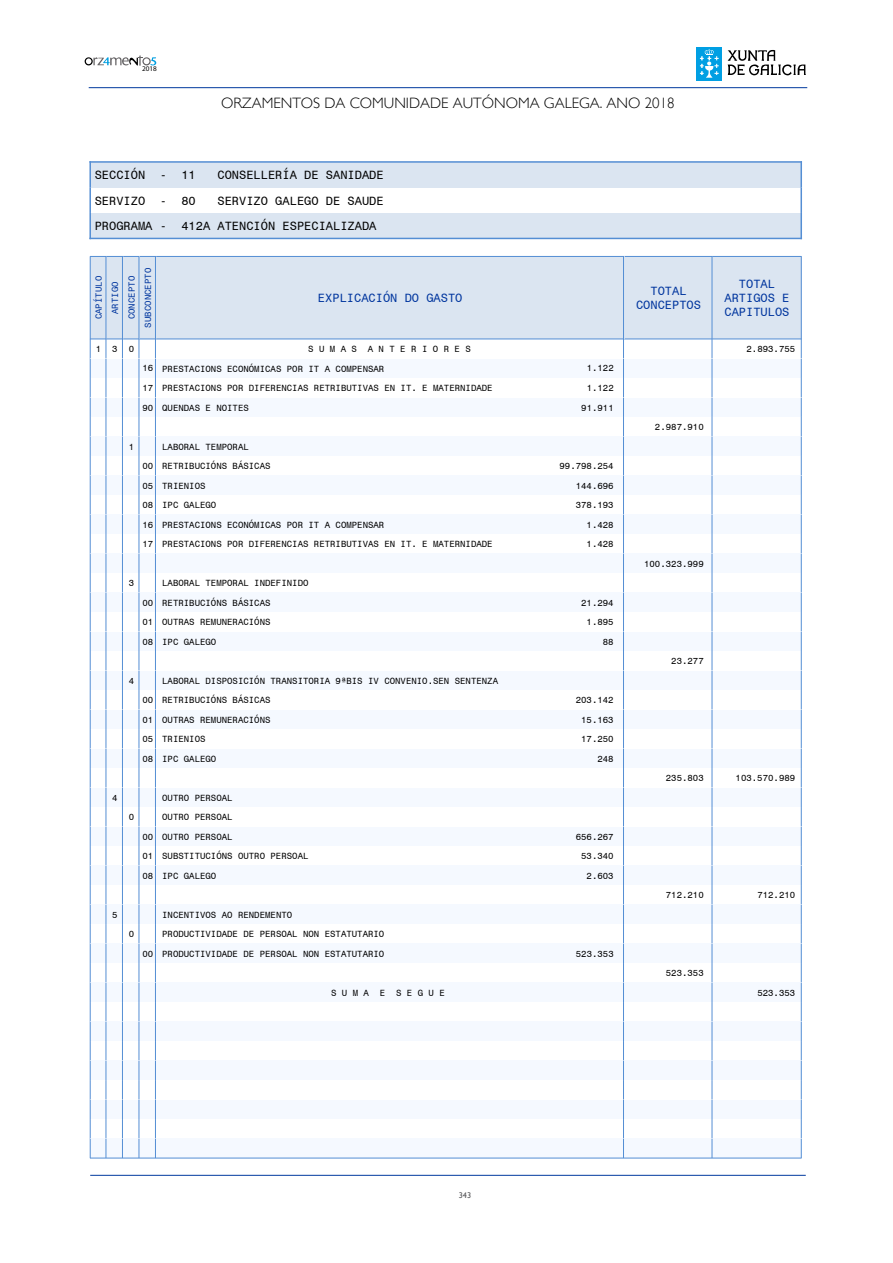
<style>
.page{position:relative;width:893px;height:1263px;background:#fff}
.page>*{position:absolute;margin:0;border:0;box-sizing:border-box;transform-origin:0 0}
.t1{font:300 15px "Gill Sans";color:#000}
.t2{font:12px/25.5px "Monospace 821 BT";color:#000}
.t3{font:12px/14.4px "Monospace 821 BT";color:#00359e;text-align:center}
.t4{font:9px/19.5px "Monospace 821 BT";color:#000}
.t5{font:9px/16.5px "Monospace 821 BT";color:#00359e;text-align:center}
.t6{font:8.25px "Gill Sans";color:#58585a}
.t7{font:7.2px "Myriad Pro";color:#000}
</style>
<div class="page">
<div style="left:697px;top:47px;width:25px;height:34px;background:#009fe3"></div>
<svg style="left:700px;top:49px;width:19px;height:29px"></svg>
<svg style="left:728px;top:50px;width:78px;height:26px"></svg>
<svg style="left:85px;top:56px;width:71px;height:10px"></svg>
<div style="left:90px;top:748px;width:711px;height:20px;background:#f5f9ff"></div>
<div style="left:90px;top:358px;width:711px;height:20px;background:#f5f9ff"></div>
<div style="left:90px;top:631px;width:711px;height:20px;background:#f5f9ff"></div>
<div style="left:90px;top:670px;width:711px;height:20px;background:#f5f9ff"></div>
<div style="left:90px;top:475px;width:711px;height:20px;background:#f5f9ff"></div>
<div style="left:90px;top:709px;width:711px;height:20px;background:#f5f9ff"></div>
<div style="left:90px;top:904px;width:711px;height:20px;background:#f5f9ff"></div>
<div style="left:90px;top:397px;width:711px;height:20px;background:#f5f9ff"></div>
<div style="left:90px;top:1099px;width:711px;height:20px;background:#f5f9ff"></div>
<div style="left:90px;top:514px;width:711px;height:20px;background:#f5f9ff"></div>
<div style="left:90px;top:1060px;width:711px;height:20px;background:#f5f9ff"></div>
<div style="left:90px;top:787px;width:711px;height:20px;background:#f5f9ff"></div>
<div style="left:90px;top:826px;width:711px;height:20px;background:#f5f9ff"></div>
<div style="left:90px;top:592px;width:711px;height:20px;background:#f5f9ff"></div>
<div style="left:90px;top:553px;width:711px;height:20px;background:#f5f9ff"></div>
<div style="left:90px;top:436px;width:711px;height:20px;background:#f5f9ff"></div>
<div style="left:90px;top:865px;width:711px;height:20px;background:#f5f9ff"></div>
<div style="left:90px;top:1138px;width:711px;height:20px;background:#f5f9ff"></div>
<hr style="left:90px;top:1158px;width:711px;height:1px;background:#548ed4">
<div style="left:90px;top:1021px;width:711px;height:20px;background:#f5f9ff"></div>
<div style="left:90px;top:982px;width:711px;height:20px;background:#f5f9ff"></div>
<div style="left:90px;top:943px;width:711px;height:20px;background:#f5f9ff"></div>
<svg style="left:623px;top:340px;width:1px;height:818px"></svg>
<svg style="left:712px;top:340px;width:1px;height:818px"></svg>
<svg style="left:801px;top:339px;width:1px;height:819px"></svg>
<hr style="left:89px;top:87px;width:718px;height:1px;background:#003a9e">
<div style="left:107px;top:256px;width:16px;height:83px;background:#dbe5f1"></div>
<div style="left:123px;top:256px;width:17px;height:83px;background:#dbe5f1"></div>
<div style="left:140px;top:256px;width:16px;height:83px;background:#dbe5f1"></div>
<div style="left:90px;top:256px;width:17px;height:83px;background:#dbe5f1"></div>
<svg style="left:91px;top:256px;width:64px;height:1px"></svg>
<hr style="left:90px;top:256px;width:1px;height:83px;background:#548ed4">
<svg style="left:90px;top:339px;width:66px;height:819px"></svg>
<div style="left:624px;top:256px;width:89px;height:83px;background:#dbe5f1"></div>
<hr style="left:624px;top:256px;width:89px;height:1px;background:#548ed4">
<hr style="left:624px;top:339px;width:89px;height:1px;background:#548ed4">
<div style="left:713px;top:256px;width:88px;height:83px;background:#dbe5f1"></div>
<hr style="left:713px;top:256px;width:88px;height:1px;background:#548ed4">
<hr style="left:713px;top:339px;width:88px;height:1px;background:#548ed4">
<hr style="left:801px;top:256px;width:1px;height:83px;background:#548ed4">
<div style="left:156px;top:256px;width:468px;height:83px;background:#dbe5f1"></div>
<hr style="left:156px;top:256px;width:468px;height:1px;background:#548ed4">
<hr style="left:156px;top:339px;width:468px;height:1px;background:#548ed4">
<hr style="left:155px;top:256px;width:1px;height:83px;background:#548ed4">
<hr style="left:139px;top:256px;width:1px;height:83px;background:#548ed4">
<hr style="left:122px;top:256px;width:1px;height:83px;background:#548ed4">
<hr style="left:106px;top:256px;width:1px;height:83px;background:#548ed4">
<hr style="left:623px;top:256px;width:1px;height:83px;background:#548ed4">
<hr style="left:712px;top:256px;width:1px;height:83px;background:#548ed4">
<div style="left:90px;top:162px;width:711px;height:25px;background:#dbe5f1"></div>
<hr style="left:89px;top:161px;width:713px;height:2px;background:#548ed4">
<hr style="left:89px;top:161px;width:2px;height:26px;background:#548ed4">
<hr style="left:800px;top:161px;width:2px;height:26px;background:#548ed4">
<hr style="left:89px;top:187px;width:2px;height:26px;background:#548ed4">
<hr style="left:800px;top:187px;width:2px;height:26px;background:#548ed4">
<div style="left:90px;top:213px;width:711px;height:25px;background:#dbe5f1"></div>
<hr style="left:89px;top:213px;width:2px;height:26px;background:#548ed4">
<hr style="left:89px;top:238px;width:713px;height:1px;background:#548ed4">
<hr style="left:800px;top:213px;width:2px;height:26px;background:#548ed4">
<hr style="left:90px;top:1175px;width:716px;height:1px;background:#003a9e">
<p class="t7" style="left:142px;top:65px;width:16px">2018</p>
<h1 class="t1" style="left:221px;top:94px;width:455px">ORZAMENTOS DA COMUNIDADE AUTÓNOMA GALEGA. ANO 2018</h1>
<h2 class="t2" style="left:95px;top:162px;width:103px">SECCIÓN - 11</h2>
<h2 class="t2" style="left:218px;top:162px;width:168px">CONSELLERÍA DE SANIDADE</h2>
<h2 class="t2" style="left:95px;top:187px;width:103px">SERVIZO - 80</h2>
<h2 class="t2" style="left:95px;top:187px;width:290px;text-indent:123px">SERVIZO GALEGO DE SAUDE<br>PROGRAMA - 412A ATENCIÓN ESPECIALIZADA</h2>
<p class="t5" style="left:107px;top:327px;width:61px;rotate:-90deg">ARTIGO<br>CONCEPTO<br>SUBCONCEPTO</p>
<p class="t5" style="left:90px;top:319px;width:45px;rotate:-90deg">CAPÍTULO</p>
<h2 class="t3" style="left:636px;top:283px;width:67px">TOTAL<br>CONCEPTOS</h2>
<h2 class="t3" style="left:724px;top:276px;width:67px">TOTAL<br>ARTIGOS E<br>CAPITULOS</h2>
<h2 class="t3" style="left:318px;top:290px;width:146px">EXPLICACIÓN DO GASTO</h2>
<p class="t4" style="left:96px;top:339px;width:40px">130</p>
<p class="t4" style="left:308px;top:339px;width:164px">S U M A S A N T E R I O R E S</p>
<p class="t4" style="left:746px;top:339px;width:50px">2.893.755</p>
<p class="t4" style="left:143px;top:359px;width:243px">16 PRESTACIONS ECONÓMICAS POR IT A COMPENSAR</p>
<p class="t4" style="left:587px;top:358px;width:29px">1.122</p>
<p class="t4" style="left:143px;top:378px;width:352px">17 PRESTACIONS POR DIFERENCIAS RETRIBUTIVAS EN IT. E MATERNIDADE</p>
<p class="t4" style="left:587px;top:378px;width:29px">1.122</p>
<p class="t4" style="left:143px;top:398px;width:108px">90 QUENDAS E NOITES</p>
<p class="t4" style="left:581px;top:397px;width:34px">91.911</p>
<p class="t4" style="left:655px;top:417px;width:50px">2.987.910</p>
<p class="t4" style="left:129px;top:436px;width:7px">1</p>
<p class="t4" style="left:143px;top:437px;width:130px;text-align:center">LABORAL TEMPORAL<br>00 RETRIBUCIÓNS BÁSICAS</p>
<p class="t4" style="left:560px;top:456px;width:56px">99.798.254</p>
<p class="t4" style="left:143px;top:476px;width:65px">05 TRIENIOS</p>
<p class="t4" style="left:576px;top:475px;width:39px">144.696</p>
<p class="t4" style="left:143px;top:495px;width:75px">08 IPC GALEGO</p>
<p class="t4" style="left:576px;top:495px;width:39px">378.193</p>
<p class="t4" style="left:143px;top:515px;width:243px">16 PRESTACIONS ECONÓMICAS POR IT A COMPENSAR</p>
<p class="t4" style="left:587px;top:514px;width:29px">1.428</p>
<p class="t4" style="left:143px;top:534px;width:352px">17 PRESTACIONS POR DIFERENCIAS RETRIBUTIVAS EN IT. E MATERNIDADE</p>
<p class="t4" style="left:587px;top:534px;width:29px">1.428</p>
<p class="t4" style="left:129px;top:573px;width:7px">3</p>
<p class="t4" style="left:143px;top:573px;width:167px;text-indent:20px">LABORAL TEMPORAL INDEFINIDO<br>00 RETRIBUCIÓNS BÁSICAS</p>
<p class="t4" style="left:581px;top:592px;width:34px">21.294</p>
<p class="t4" style="left:143px;top:612px;width:130px">01 OUTRAS REMUNERACIÓNS</p>
<p class="t4" style="left:587px;top:612px;width:29px">1.895</p>
<p class="t4" style="left:143px;top:632px;width:75px">08 IPC GALEGO</p>
<p class="t4" style="left:603px;top:631px;width:12px">88</p>
<p class="t4" style="left:129px;top:670px;width:7px">4</p>
<p class="t4" style="left:143px;top:671px;width:357px;text-indent:20px">LABORAL DISPOSICIÓN TRANSITORIA 9ªBIS IV CONVENIO.SEN SENTENZA<br>00 RETRIBUCIÓNS BÁSICAS</p>
<p class="t4" style="left:576px;top:690px;width:39px">203.142</p>
<p class="t4" style="left:143px;top:710px;width:130px">01 OUTRAS REMUNERACIÓNS</p>
<p class="t4" style="left:581px;top:709px;width:34px">15.163</p>
<p class="t4" style="left:143px;top:729px;width:65px">05 TRIENIOS</p>
<p class="t4" style="left:581px;top:729px;width:34px">17.250</p>
<p class="t4" style="left:143px;top:749px;width:75px">08 IPC GALEGO</p>
<p class="t4" style="left:597px;top:748px;width:18px">248</p>
<p class="t4" style="left:112px;top:787px;width:7px">4</p>
<p class="t4" style="left:162px;top:788px;width:72px">OUTRO PERSOAL</p>
<p class="t4" style="left:129px;top:807px;width:7px">0</p>
<p class="t4" style="left:143px;top:807px;width:92px;text-align:right">OUTRO PERSOAL<br>00 OUTRO PERSOAL</p>
<p class="t4" style="left:576px;top:826px;width:39px">656.267</p>
<p class="t4" style="left:143px;top:846px;width:167px">01 SUBSTITUCIÓNS OUTRO PERSOAL</p>
<p class="t4" style="left:581px;top:846px;width:34px">53.340</p>
<p class="t4" style="left:143px;top:866px;width:75px">08 IPC GALEGO</p>
<p class="t4" style="left:587px;top:865px;width:29px">2.603</p>
<p class="t4" style="left:112px;top:905px;width:7px">5</p>
<p class="t4" style="left:162px;top:905px;width:132px">INCENTIVOS AO RENDEMENTO</p>
<p class="t4" style="left:129px;top:924px;width:7px">0</p>
<p class="t4" style="left:143px;top:924px;width:243px;text-align:right">PRODUCTIVIDADE DE PERSOAL NON ESTATUTARIO<br>00 PRODUCTIVIDADE DE PERSOAL NON ESTATUTARIO</p>
<p class="t4" style="left:576px;top:944px;width:39px">523.353</p>
<p class="t4" style="left:644px;top:553px;width:61px">100.323.999</p>
<p class="t4" style="left:671px;top:651px;width:34px">23.277</p>
<p class="t4" style="left:666px;top:768px;width:39px">235.803</p>
<p class="t4" style="left:736px;top:768px;width:61px">103.570.989</p>
<p class="t4" style="left:666px;top:885px;width:39px">712.210</p>
<p class="t4" style="left:757px;top:885px;width:39px">712.210</p>
<p class="t4" style="left:666px;top:963px;width:39px">523.353</p>
<p class="t4" style="left:331px;top:983px;width:115px">S U M A E S E G U E</p>
<p class="t4" style="left:757px;top:983px;width:39px">523.353</p>
<p class="t6" style="left:459px;top:1191px;width:14px">343</p>
</div>
